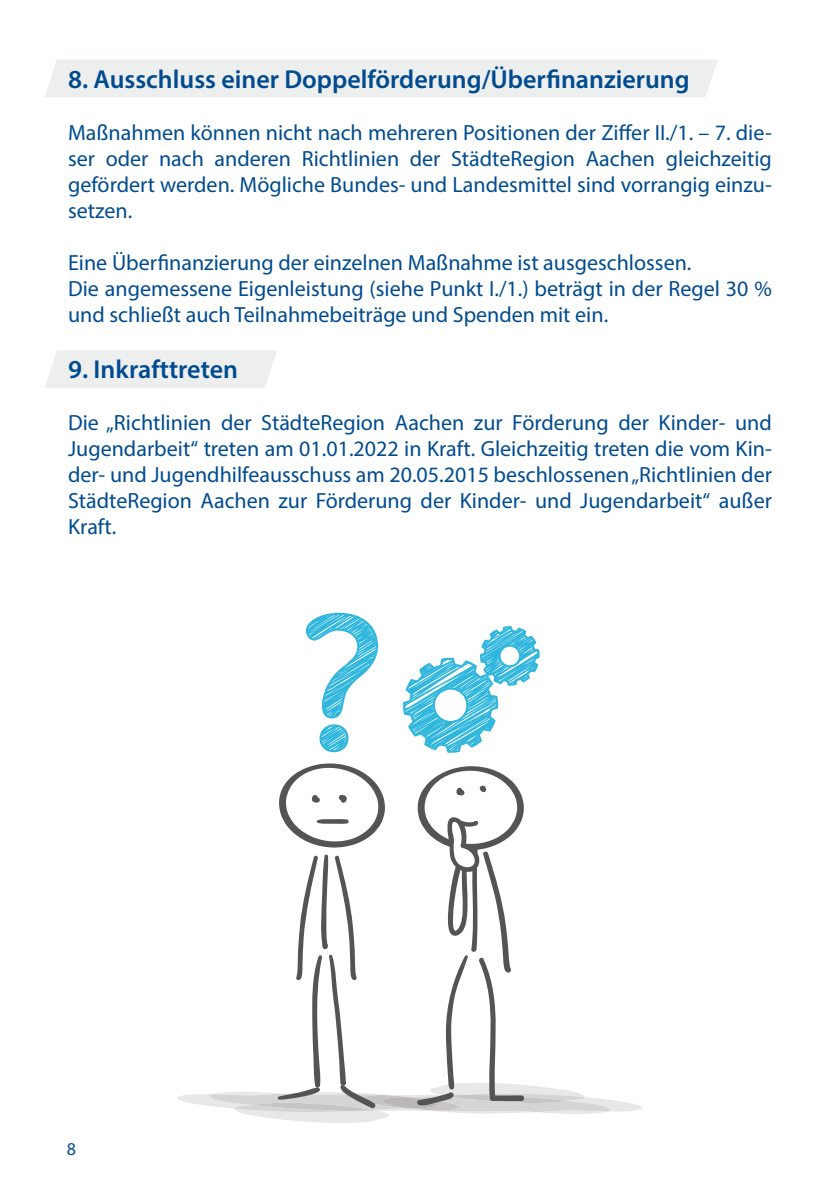
<style>
.page{position:relative;width:840px;height:1191px;background:#fff}
.page>*{position:absolute;margin:0;border:0;box-sizing:border-box;transform-origin:0 0}
.Überschrift_13pt{font:600 26px "Myriad Pro";color:#004b8f}
.Fließtext{font:22px/26px "Myriad Pro";color:#004b8f;text-align:justify}
.t1{font:18px "Myriad Pro";color:#004b8f}
</style>
<div class="page">
<div style="left:45px;top:60px;width:672px;height:37px;background:#edeeee"></div>
<div style="left:45px;top:351px;width:232px;height:37px;background:#edeeee"></div>
<svg style="left:306px;top:613px;width:72px;height:139px"></svg>
<svg style="left:403px;top:626px;width:136px;height:126px"></svg>
<svg style="left:177px;top:763px;width:465px;height:360px"></svg>
<p class="Überschrift_13pt" style="left:68px;top:62px;width:622px">8. Ausschluss einer Doppelförderung/Überfinanzierung</p>
<p class="Fließtext" style="left:68px;top:119px;width:704px">Maßnahmen können nicht nach mehreren Positionen der Ziffer II./1. – 7. die&shy;ser oder nach anderen Richtlinien der StädteRegion Aachen gleichzeitig gefördert werden. Mögliche Bundes- und Landesmittel sind vorrangig einzu&shy;setzen.</p>
<p class="Fließtext" style="left:68px;top:249px;width:624px">Eine Überfinanzierung der einzelnen Maßnahme ist ausgeschlossen.</p>
<p class="Fließtext" style="left:68px;top:275px;width:704px">Die angemessene Eigenleistung (siehe Punkt I./1.) beträgt in der Regel 30 % und schließt auch Teilnahmebeiträge und Spenden mit ein.</p>
<p class="Überschrift_13pt" style="left:68px;top:352px;width:171px">9. Inkrafttreten</p>
<p class="Fließtext" style="left:68px;top:409px;width:705px">Die „Richtlinien der StädteRegion Aachen zur Förderung der Kinder- und Jugendarbeit“ treten am 01.01.2022 in Kraft. Gleichzeitig treten die vom Kin&shy;der- und Jugendhilfeausschuss am 20.05.2015 beschlossenen „Richtlinien der StädteRegion Aachen zur Förderung der Kinder- und Jugendarbeit“ außer Kraft.</p>
<p class="t1" style="left:67px;top:1137px;width:11px">8</p>
</div>
